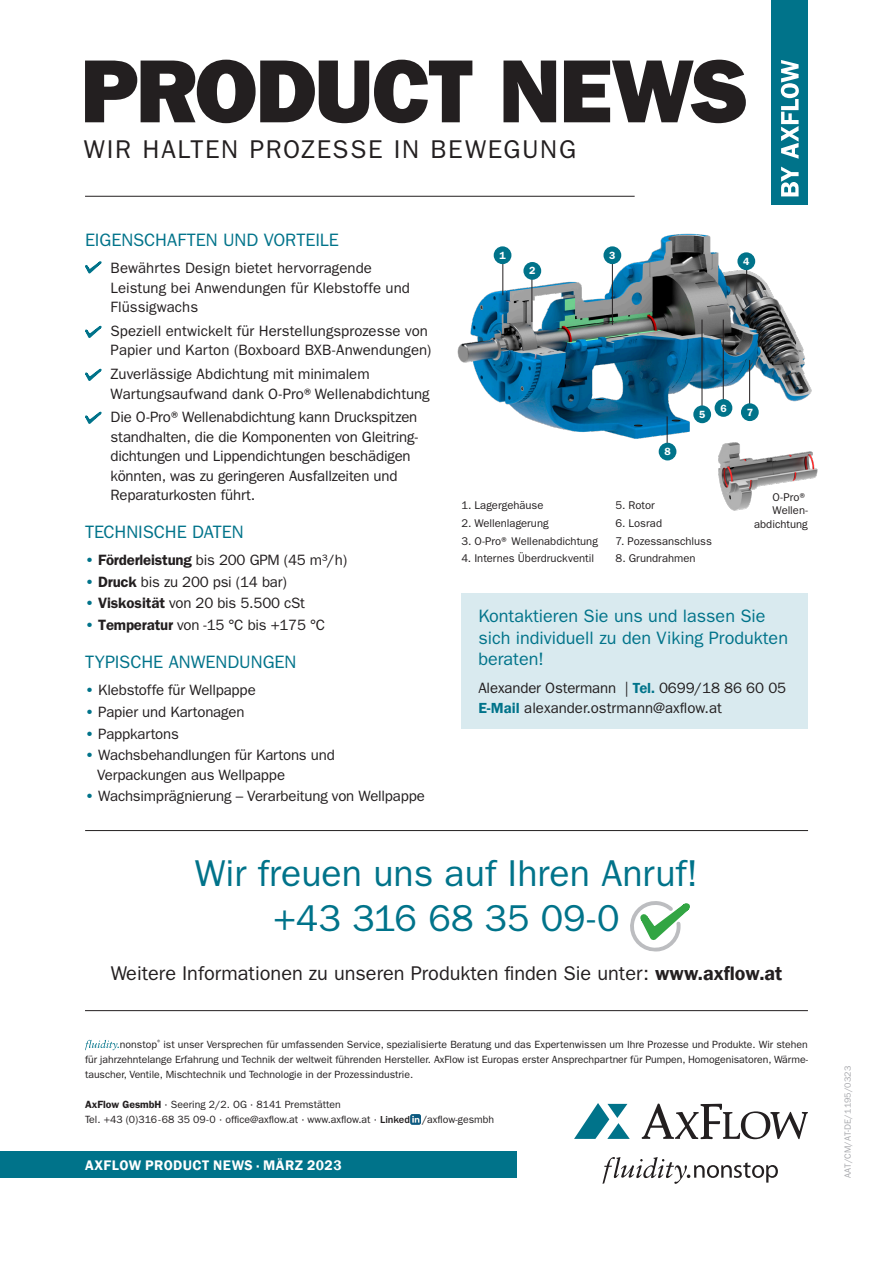
<style>
.page{position:relative;width:893px;height:1263px;background:#fff}
.page>*{position:absolute;margin:0;border:0;box-sizing:border-box;transform-origin:0 0}
.t1{font:37.5px/45px "ITC Franklin Gothic Std";color:#00738a;text-align:center}
.t2{font:25.8px "ITC Franklin Gothic Std";letter-spacing:.065em;color:#231f20}
.t3{font:19.95px "ITC Franklin Gothic Std";color:#231f20}
.t4{font:18px/21.6px "ITC Franklin Gothic Std";color:#00738a}
.t5{font:15px/19.5px "ITC Franklin Gothic Std";letter-spacing:-.005em;color:#231f20}
.t6{font:600 14.25px "Franklin Gothic";letter-spacing:.03em;color:#fff}
.t7{font:11.25px/13.5px "ITC Franklin Gothic Std";color:#231f20;text-align:right}
.t8{font:10.5px/15px "ITC Franklin Gothic Std";color:#231f20;text-align:justify}
.t9{font:600 10.5px "ITC Franklin Gothic Std";color:#fff}
.t10{font:9px "ITC Franklin Gothic Std";color:#a8a9ad}
.s1{font-weight:600;color:#00738a}
.s2{font-weight:600}
.s3{font-family:"Franklin Gothic";font-weight:600;color:#00738a}
.s4{font-family:"Franklin Gothic";font-weight:600}
.s5{font-weight:500}
</style>
<div class="page">
<svg style="left:85px;top:60px;width:661px;height:63px"></svg>
<div style="left:772px;top:0;width:36px;height:205px;background:#00738a"></div>
<svg style="left:781px;top:60px;width:18px;height:136px"></svg>
<div style="left:0;top:1152px;width:517px;height:26px;background:#00738a"></div>
<svg style="left:574px;top:1103px;width:56px;height:36px"></svg>
<svg style="left:642px;top:1103px;width:166px;height:36px"></svg>
<svg style="left:602px;top:1157px;width:176px;height:27px"></svg>
<hr style="left:85px;top:830px;width:723px;height:1px;background:#231f20">
<hr style="left:85px;top:1010px;width:723px;height:1px;background:#231f20">
<svg style="left:630px;top:901px;width:60px;height:51px"></svg>
<svg style="left:85px;top:1040px;width:34px;height:10px"></svg>
<svg style="left:410px;top:1114px;width:11px;height:11px"></svg>
<svg style="left:412px;top:1116px;width:7px;height:6px"></svg>
<hr style="left:85px;top:196px;width:550px;height:1px;background:#231f20">
<img style="left:457px;top:233px;width:355px;height:218px">
<img style="left:705px;top:409px;width:113px;height:102px">
<hr style="left:502px;top:258px;width:1px;height:37px;background:#231f20">
<hr style="left:531px;top:276px;width:1px;height:46px;background:#231f20">
<hr style="left:612px;top:263px;width:1px;height:62px;background:#231f20">
<hr style="left:746px;top:267px;width:1px;height:30px;background:#231f20">
<hr style="left:667px;top:416px;width:1px;height:35px;background:#231f20">
<hr style="left:702px;top:320px;width:1px;height:88px;background:#231f20">
<hr style="left:723px;top:320px;width:1px;height:88px;background:#231f20">
<hr style="left:749px;top:360px;width:1px;height:56px;background:#231f20">
<div style="left:461px;top:593px;width:347px;height:135px;background:#d9eaef"></div>
<svg style="left:85px;top:261px;width:17px;height:13px"></svg>
<svg style="left:85px;top:325px;width:17px;height:13px"></svg>
<svg style="left:85px;top:368px;width:17px;height:13px"></svg>
<svg style="left:85px;top:411px;width:17px;height:13px"></svg>
<div style="left:737px;top:252px;width:18px;height:18px;background:#00738a;border-radius:50%"></div>
<div style="left:603px;top:246px;width:18px;height:18px;background:#00738a;border-radius:50%"></div>
<div style="left:523px;top:262px;width:18px;height:18px;background:#00738a;border-radius:50%"></div>
<div style="left:494px;top:246px;width:17px;height:18px;background:#00738a;border-radius:50%"></div>
<div style="left:659px;top:443px;width:17px;height:17px;background:#00738a;border-radius:50%"></div>
<div style="left:741px;top:403px;width:18px;height:18px;background:#00738a;border-radius:50%"></div>
<div style="left:715px;top:399px;width:17px;height:18px;background:#00738a;border-radius:50%"></div>
<div style="left:693px;top:405px;width:18px;height:18px;background:#00738a;border-radius:50%"></div>
<h2 class="t2" style="left:84px;top:135px;width:494px">WIR HALTEN PROZESSE IN BEWEGUNG</h2>
<p class="t4" style="left:85px;top:230px;width:255px">EIGENSCHAFTEN UND VORTEILE</p>
<p class="t5" style="left:111px;top:258px;width:301px">Bewährtes Design bietet hervorragende<br>Leistung bei Anwendungen für Klebstoffe und<br>Flüssigwachs</p>
<p class="t5" style="left:111px;top:321px;width:322px">Speziell entwickelt für Herstellungsprozesse von<br>Papier und Karton (Boxboard BXB-Anwendungen)</p>
<p class="t5" style="left:111px;top:364px;width:321px">Zuverlässige Abdichtung mit minimalem<br>Wartungsaufwand dank O-Pro®Wellenabdichtung</p>
<p class="t5" style="left:111px;top:408px;width:309px">Die O-Pro®Wellenabdichtung kann Druckspitzen standhalten, die die Komponenten von Gleitring&shy;dichtungen und Lippendichtungen beschädigen könnten, was zu geringeren Ausfallzeiten und Reparaturkosten führt.</p>
<p class="t4" style="left:85px;top:521px;width:160px">TECHNISCHE DATEN</p>
<p class="t5" style="left:85px;top:550px;width:264px"><span class="s1">•</span> <span class="s2">Förderleistung</span> bis 200 GPM (45 m³/h)</p>
<p class="t5" style="left:85px;top:572px;width:203px"><span class="s1">•</span> <span class="s2">Druck</span> bis zu 200 psi (14 bar)</p>
<p class="t5" style="left:85px;top:594px;width:221px"><span class="s1">•</span> <span class="s2">Viskosität</span> von 20 bis 5.500 cSt</p>
<p class="t5" style="left:85px;top:615px;width:242px"><span class="s1">•</span> <span class="s2">Temperatur</span> von -15 °C bis +175 °C</p>
<p class="t4" style="left:85px;top:651px;width:213px">TYPISCHE ANWENDUNGEN</p>
<p class="t5" style="left:85px;top:681px;width:172px"><span class="s1">•</span> Klebstoffe für Wellpappe</p>
<p class="t5" style="left:85px;top:702px;width:161px"><span class="s1">•</span> Papier und Kartonagen</p>
<p class="t5" style="left:85px;top:724px;width:95px"><span class="s1">•</span> Pappkartons</p>
<p class="t5" style="left:97px;top:745px;width:239px;text-indent:-12px"><span class="s1">•</span> Wachsbehandlungen für Kartons und<br>Verpackungen aus Wellpappe</p>
<p class="t5" style="left:85px;top:787px;width:341px"><span class="s1">•</span> Wachsimprägnierung – Verarbeitung von Wellpappe</p>
<p class="t9" style="left:499px;top:249px;width:8px">1</p>
<p class="t9" style="left:529px;top:265px;width:8px">2</p>
<p class="t9" style="left:609px;top:249px;width:8px">3</p>
<p class="t9" style="left:743px;top:255px;width:8px">4</p>
<p class="t9" style="left:664px;top:445px;width:8px">8</p>
<p class="t9" style="left:699px;top:408px;width:8px">5</p>
<p class="t9" style="left:720px;top:402px;width:8px">6</p>
<p class="t7" style="left:461px;top:499px;width:84px">1. Lagergehäuse</p>
<p class="t7" style="left:461px;top:516px;width:89px">2. Wellenlagerung</p>
<p class="t7" style="left:461px;top:534px;width:138px">3. O-Pro® Wellenabdichtung</p>
<p class="t7" style="left:461px;top:552px;width:134px">4. Internes Überdruckventil</p>
<p class="t7" style="left:616px;top:499px;width:41px">5. Rotor</p>
<p class="t7" style="left:616px;top:516px;width:48px">6. Losrad</p>
<p class="t7" style="left:616px;top:534px;width:98px">7. Pozessanschluss</p>
<p class="t7" style="left:616px;top:552px;width:81px">8. Grundrahmen</p>
<p class="t9" style="left:747px;top:406px;width:8px">7</p>
<p class="t7" style="left:754px;top:490px;width:55px">O-Pro®<br>Wellen&shy;abdichtung</p>
<p class="t4" style="left:478px;top:605px;width:311px">Kontaktieren Sie uns und lassen Sie sich individuell zu den Viking Produkten beraten!</p>
<p class="t5" style="left:478px;top:679px;width:309px">Alexander Ostermann | <span class="s3">Tel.</span> 0699/18 86 60 05<br><span class="s3">E-Mail</span> alexander.ostrmann@axflow.at</p>
<h1 class="t1" style="left:195px;top:850px;width:505px">Wir freuen uns auf Ihren Anruf! +43 316 68 35 09-0</h1>
<h3 class="t3" style="left:111px;top:962px;width:673px">Weitere Informationen zu unseren Produkten finden Sie unter: <span class="s4">www.axflow.at</span></h3>
<p class="t8" style="left:85px;top:1037px;width:724px;text-indent:35px">nonstop<sup>®</sup> ist unser Versprechen für umfassenden Service, spezialisierte Beratung und das Expertenwissen um Ihre Prozesse und Produkte. Wir stehen für jahrzehntelange Erfahrung und Technik der weltweit führenden Hersteller. AxFlow ist Europas erster Ansprechpartner für Pumpen, Homogenisatoren, Wärme&shy;tauscher, Ventile, Mischtechnik und Technologie in der Prozessindustrie.</p>
<p class="t8" style="left:85px;top:1097px;width:411px"><span class="s2">AxFlow GesmbH</span> · Seering 2/2. OG · 8141 Premstätten<br>Tel. +43 (0)316-68 35 09-0 · office@axflow.at · www.axflow.at · <span class="s5">Linked</span> /axflow-gesmbh</p>
<p class="t6" style="left:85px;top:1156px;width:258px">AXFLOW PRODUCT NEWS · MÄRZ 2023</p>
<p class="t10" style="left:843px;top:1178px;width:113px;rotate:-90deg">AAT/CM/AT-DE/1195/0323</p>
</div>
